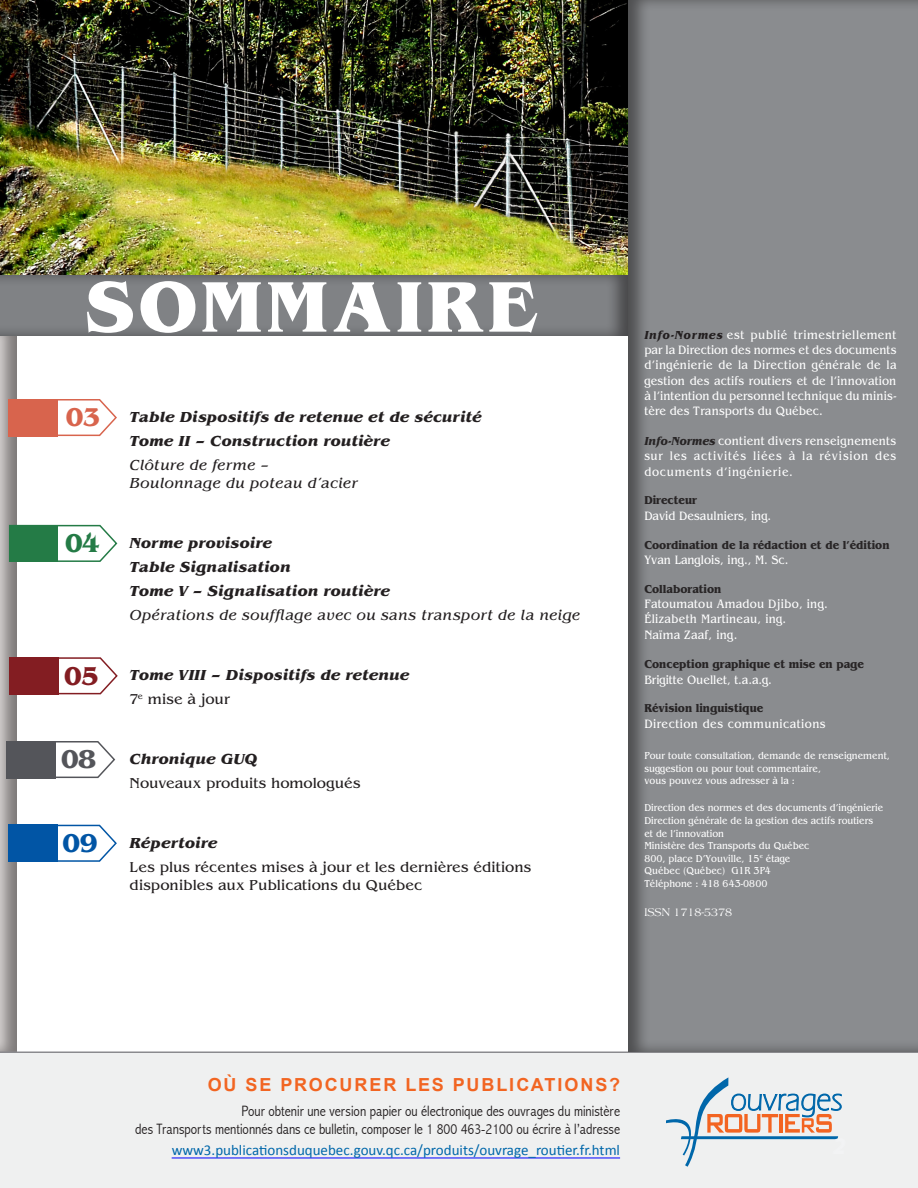
<style>
.page{position:relative;width:918px;height:1188px;background:#fff}
.page>*{position:absolute;margin:0;border:0;box-sizing:border-box;transform-origin:0 0}
.t1{font:700 75px "Benguiat";letter-spacing:.07em;color:#fff}
.t2{font:700 27px "Benguiat";color:#d8644d}
.t3{font:700 27px "Benguiat";color:#831d22}
.t4{font:700 27px "Benguiat";color:#247b46}
.t5{font:700 27px "Benguiat";color:#54555a}
.t6{font:700 27px "Benguiat";color:#0155a5}
.t7{font:700 18px "Arial";letter-spacing:.105em;color:#f26522}
.t8{font:italic 700 15px/24px "Benguiat";letter-spacing:.005em;color:#231f20}
.t9{font:300 condensed 15px/18px "Abadi";color:#231f20;text-align:right}
.t10{font:15px/18px "Benguiat";color:#231f20}
.t11{font:italic 15px/18px "Benguiat";letter-spacing:.005em;color:#231f20}
.t12{font:15px "Calibri";color:#0067aa}
.t13{font:12.75px/15.3px "Benguiat";letter-spacing:.02em;color:#fff;text-align:justify;scale:.9 1}
.t14{font:12.75px "Benguiat";color:#fff;scale:.9 1}
.t15{font:12.75px "Benguiat";letter-spacing:.04em;color:#fff;scale:.9 1}
.t16{font:700 12px "Benguiat";color:#282526;scale:.9 1}
.t17{font:12px "Americana";color:#fff;scale:.9 1}
.t18{font:10.5px/12.6px "Benguiat";color:#fff;scale:.9 1}
.s1{font-weight:400;font-style:normal}
.s2{font-weight:700;font-style:italic;font-size:12px;color:#231f20}
.s3{font-weight:700;font-style:italic;font-size:12px;color:#282526}
</style>
<div class="page">
<img style="left:0;top:0;width:620px;height:274px">
<div style="left:0;top:327px;width:18px;height:726px;background:#231f20;opacity:.5"></div>
<div style="left:0;top:1053px;width:918px;height:135px;background:#eff0f0"></div>
<svg style="left:667px;top:1077px;width:175px;height:90px"></svg>
<hr style="left:0;top:1052px;width:918px;height:1px;background:#8a8a8e">
<hr style="left:172px;top:1158px;width:448px;height:1px;background:#00f">
<div style="left:620px;top:0;width:298px;height:1052px;background:#231f20;opacity:.5"></div>
<svg style="left:8px;top:398px;width:109px;height:39px"></svg>
<div style="left:8px;top:399px;width:50px;height:37px;background:#d8644d"></div>
<div style="left:0;top:274px;width:628px;height:64px;background:#231f20;opacity:.5"></div>
<svg style="left:9px;top:657px;width:109px;height:38px"></svg>
<div style="left:9px;top:657px;width:49px;height:37px;background:#831d22"></div>
<svg style="left:8px;top:524px;width:110px;height:39px"></svg>
<div style="left:9px;top:525px;width:49px;height:37px;background:#247b46"></div>
<svg style="left:6px;top:740px;width:110px;height:39px"></svg>
<div style="left:6px;top:741px;width:50px;height:37px;background:#54555a"></div>
<svg style="left:8px;top:824px;width:109px;height:39px"></svg>
<div style="left:8px;top:825px;width:50px;height:37px;background:#0155a5"></div>
<h1 class="t1" style="left:85px;top:264px;width:455px">SOMMAIRE</h1>
<h2 class="t2" style="left:66px;top:402px;width:36px">03</h2>
<p class="t8" style="left:130px;top:405px;width:354px">Table Dispositifs de retenue et de sécurité<br>Tome II – Construction routière</p>
<p class="t11" style="left:130px;top:456px;width:230px">Clôture de ferme –<br>Boulonnage du poteau d’acier</p>
<h2 class="t4" style="left:65px;top:528px;width:37px">04</h2>
<p class="t8" style="left:130px;top:531px;width:262px">Norme provisoire<br>Table Signalisation<br>Tome V – Signalisation routière</p>
<p class="t11" style="left:130px;top:606px;width:452px">Opérations de soufflage avec ou sans transport de la neige</p>
<h2 class="t3" style="left:64px;top:660px;width:36px">05</h2>
<p class="t8" style="left:130px;top:663px;width:281px">Tome VIII – Dispositifs de retenue<br><span class="s1">7</span><sup>e</sup> <span class="s1">mise à jour</span></p>
<h2 class="t5" style="left:61px;top:744px;width:37px">08</h2>
<p class="t8" style="left:130px;top:747px;width:129px">Chronique GUQ</p>
<p class="t10" style="left:130px;top:774px;width:232px">Nouveaux produits homologués</p>
<h2 class="t6" style="left:62px;top:827px;width:37px">09</h2>
<p class="t8" style="left:130px;top:831px;width:89px">Répertoire</p>
<p class="t10" style="left:130px;top:858px;width:403px">Les plus récentes mises à jour et les dernières éditions disponibles aux Publications du Québec</p>
<p class="t13" style="left:644px;top:327px;width:282px"><span class="s2">Info-Normes</span> est publié trimestriellement par la Direction des normes et des documents d’ingénierie de la Direction générale de la gestion des actifs routiers et de l’innovation à l’intention du personnel technique du minis&shy;tère des Transports du Québec.</p>
<p class="t13" style="left:644px;top:433px;width:282px"><span class="s3">Info-Normes</span> contient divers renseignements sur les activités liées à la révision des documents d’ingénierie.</p>
<p class="t16" style="left:644px;top:494px;width:60px">Directeur</p>
<p class="t14" style="left:644px;top:508px;width:143px">David Desaulniers, ing.</p>
<p class="t16" style="left:644px;top:538px;width:274px">Coordination de la rédaction et de l’édition</p>
<p class="t14" style="left:644px;top:553px;width:162px">Yvan Langlois, ing., M. Sc.</p>
<p class="t16" style="left:644px;top:582px;width:87px">Collaboration</p>
<p class="t13" style="left:644px;top:596px;width:205px;text-align:left">Fatoumatou Amadou Djibo, ing.<br>Élizabeth Martineau, ing.<br>Naïma Zaaf, ing.</p>
<p class="t16" style="left:644px;top:657px;width:246px">Conception graphique et mise en page</p>
<p class="t14" style="left:644px;top:672px;width:143px">Brigitte Ouellet, t.a.a.g.</p>
<p class="t16" style="left:644px;top:701px;width:134px">Révision linguistique</p>
<p class="t15" style="left:644px;top:716px;width:203px">Direction des communications</p>
<p class="t18" style="left:644px;top:750px;width:274px">Pour toute consultation, demande de renseignement, suggestion ou pour tout commentaire,<br>vous pouvez vous adresser à la :</p>
<p class="t18" style="left:644px;top:802px;width:267px">Direction des normes et des documents d’ingénierie Direction générale de la gestion des actifs routiers et de l’innovation<br>Ministère des Transports du Québec<br>800, place D’Youville, 15<sup>e</sup> étage<br>Québec (Québec) G1R 3P4<br>Téléphone : 418 643-0800</p>
<p class="t17" style="left:644px;top:905px;width:99px">ISSN 1718-5378</p>
<h3 class="t7" style="left:208px;top:1073px;width:414px">OÙ SE PROCURER LES PUBLICATIONS?</h3>
<p class="t9" style="left:135px;top:1102px;width:486px">Pour obtenir une version papier ou électronique des ouvrages du ministère<br>des Transports mentionnés dans ce bulletin, composer le 1 800 463-2100 ou écrire à l’adresse</p>
<p class="t12" style="left:172px;top:1141px;width:450px">www3.publicationsduquebec.gouv.qc.ca/produits/ouvrage_routier.fr.html</p>
</div>
